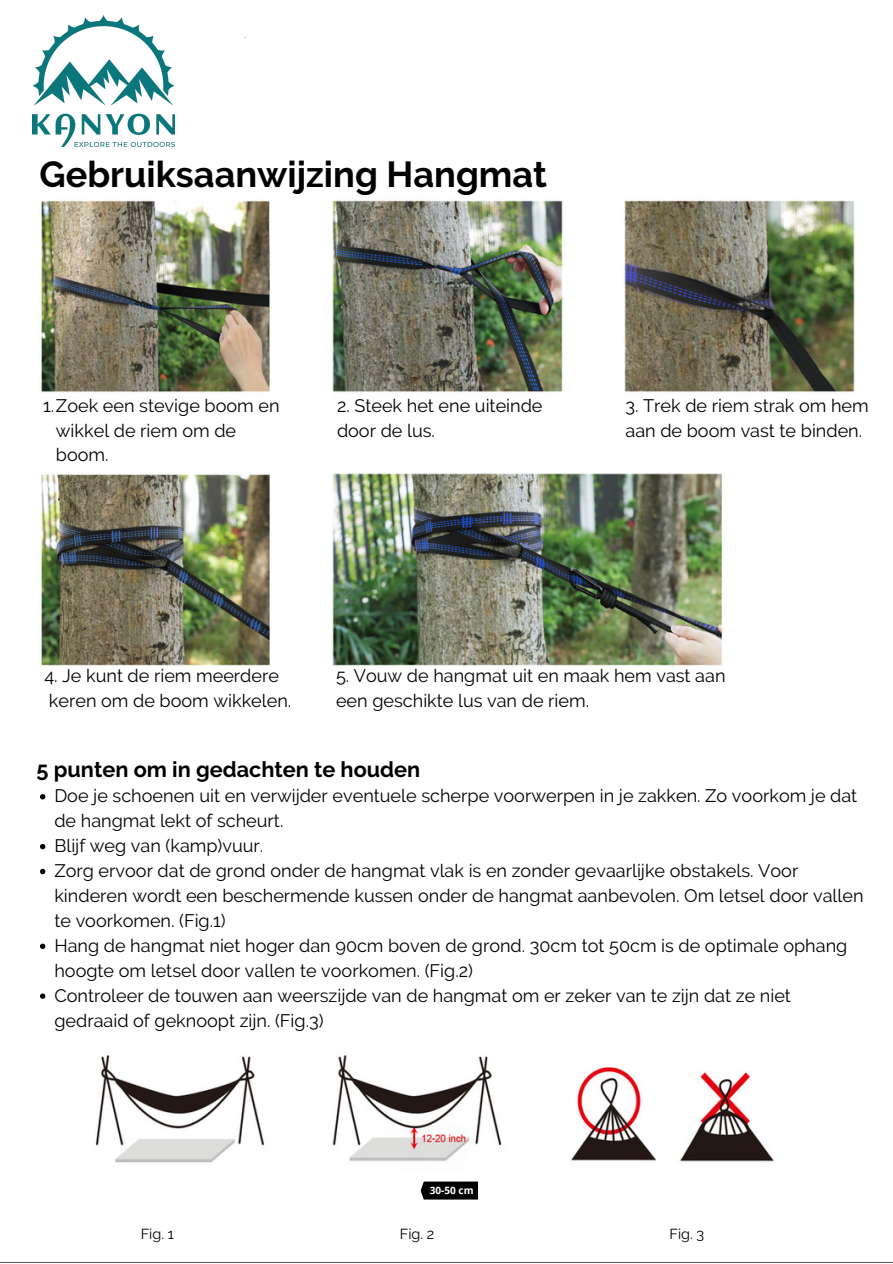
<style>
.page{position:relative;width:893px;height:1264px;background:#fff}
.page>*{position:absolute;margin:0;border:0;box-sizing:border-box;transform-origin:0 0}
.t1{font:700 36.15px "Raleway";color:#000}
.t2{font:700 21.6px "Raleway";color:#000}
.t3{font:18px/24.9px "Raleway";color:#000}
.t4{font:14.4px "Raleway";color:#000}
.t5{font:700 10.05px "Open Sans";color:#fff}
</style>
<div class="page">
<img style="left:32px;top:37px;width:823px;height:1163px">
<img style="left:33px;top:15px;width:141px;height:132px">
<svg style="left:420px;top:1181px;width:58px;height:18px"></svg>
<svg style="left:40px;top:794px;width:5px;height:5px"></svg>
<svg style="left:40px;top:844px;width:5px;height:5px"></svg>
<svg style="left:40px;top:868px;width:5px;height:6px"></svg>
<svg style="left:40px;top:943px;width:5px;height:6px"></svg>
<svg style="left:40px;top:993px;width:5px;height:5px"></svg>
<h1 class="t1" style="left:40px;top:153px;width:509px">Gebruiksaanwijzing Hangmat</h1>
<p class="t3" style="left:56px;top:393px;width:225px;text-indent:-13px">1.Zoek een stevige boom en wikkel de riem om de boom.</p>
<p class="t3" style="left:337px;top:393px;width:207px">2. Steek het ene uiteinde door de lus.</p>
<p class="t3" style="left:625px;top:393px;width:245px">3. Trek de riem strak om hem aan de boom vast te binden.</p>
<p class="t3" style="left:44px;top:663px;width:248px">4. Je kunt de riem meerdere keren om de boom wikkelen.</p>
<p class="t3" style="left:336px;top:663px;width:391px">5. Vouw de hangmat uit en maak hem vast aan een geschikte lus van de riem.</p>
<p class="t2" style="left:37px;top:756px;width:385px">5 punten om in gedachten te houden</p>
<p class="t3" style="left:54px;top:783px;width:810px">Doe je schoenen uit en verwijder eventuele scherpe voorwerpen in je zakken. Zo voorkom je dat de hangmat lekt of scheurt.<br>Blijf weg van (kamp)vuur.<br>Zorg ervoor dat de grond onder de hangmat vlak is en zonder gevaarlijke obstakels. Voor kinderen wordt een beschermende kussen onder de hangmat aanbevolen. Om letsel door vallen te voorkomen. (Fig.1)<br>Hang de hangmat niet hoger dan 90cm boven de grond. 30cm tot 50cm is de optimale ophang hoogte om letsel door vallen te voorkomen. (Fig.2)<br>Controleer de touwen aan weerszijde van de hangmat om er zeker van te zijn dat ze niet gedraaid of geknoopt zijn. (Fig.3)</p>
<p class="t5" style="left:429px;top:1183px;width:45px">30-50 cm</p>
<p class="t4" style="left:141px;top:1225px;width:35px">Fig. 1</p>
<p class="t4" style="left:400px;top:1225px;width:36px">Fig. 2</p>
<p class="t4" style="left:669px;top:1225px;width:36px">Fig. 3</p>
</div>
